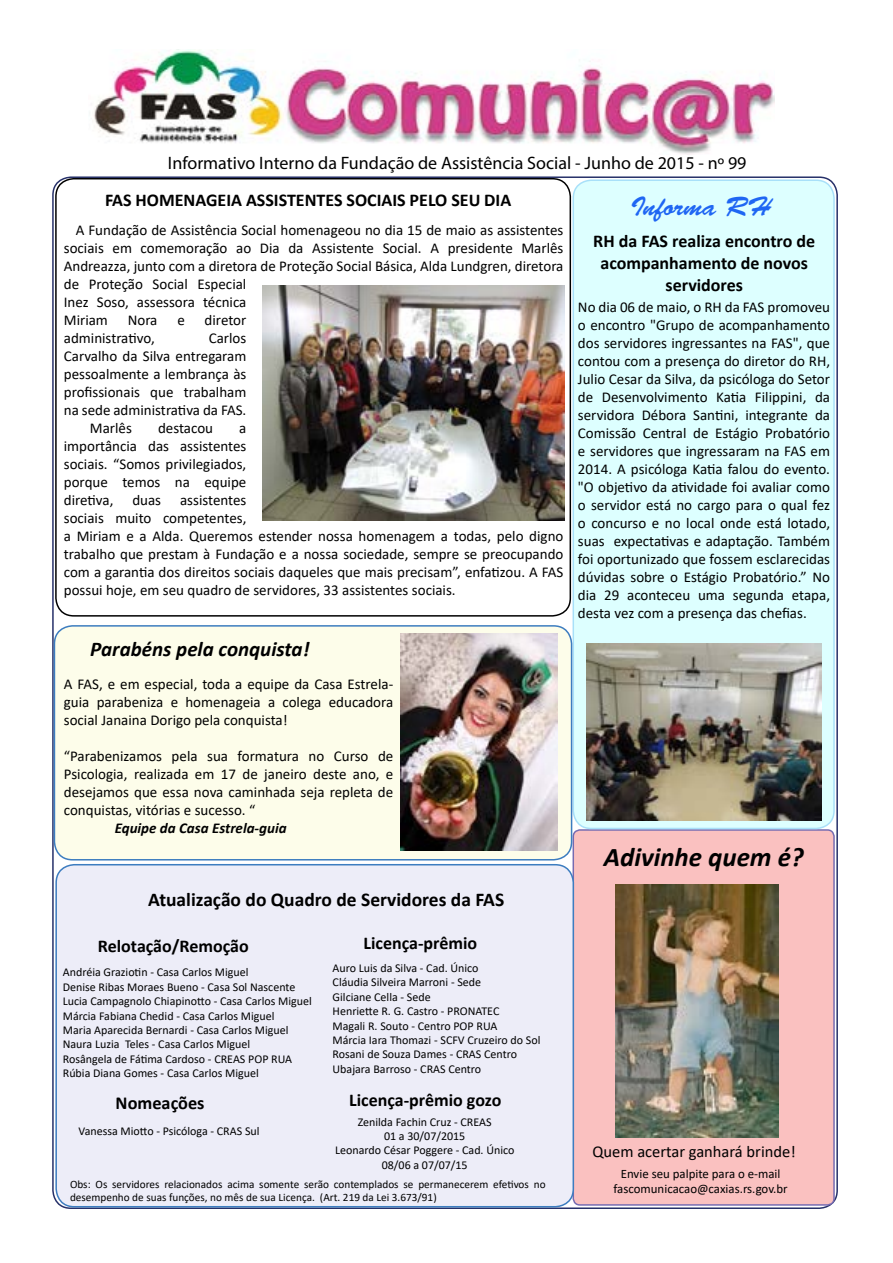
<style>
.page{position:relative;width:893px;height:1263px;background:#fff}
.page>*{position:absolute;margin:0;border:0;box-sizing:border-box;transform-origin:0 0}
.t1{font:italic 700 27px "Calibri";color:#000}
.t2{font:26.85px "Brush Script Std";color:#1f66f3}
.t3{font:italic 700 21px "Calibri";color:#000}
.t4{font:700 19.5px "Calibri";color:#000}
.t5{font:700 18.3px "Calibri";color:#000}
.t6{font:700 18px/21.6px "Calibri";color:#000;text-align:center}
.t7{font:18px "Myriad Pro";color:#000}
.t8{font:16.5px "Calibri";color:#000}
.t9{font:15px/18px "Calibri";color:#000;text-align:justify}
.t10{font:italic 700 15px "Calibri";color:#000}
.t11{font:12.9px/15.5px "Calibri";color:#000;text-align:center}
.t12{font:12px/14.4px "Calibri";color:#000}
.t13{font:11.25px/13.5px "Calibri";color:#000}
</style>
<div class="page">
<div style="left:573px;top:830px;width:261px;height:375px;background:#fac1c0;border-radius:7px"></div>
<div style="left:573px;top:829px;width:262px;height:377px;border:1px solid #756bb1;border-radius:7px"></div>
<div style="left:55px;top:178px;width:516px;height:439px;border:2px solid #000;border-radius:18px"></div>
<div style="left:56px;top:865px;width:517px;height:342px;background:#ededf8;border-radius:18px"></div>
<div style="left:55px;top:864px;width:519px;height:343px;border:2px solid #3d7dc0;border-radius:18px"></div>
<img style="left:93px;top:49px;width:681px;height:105px">
<img style="left:615px;top:885px;width:164px;height:253px">
<img style="left:262px;top:286px;width:302px;height:234px">
<div style="left:573px;top:180px;width:261px;height:648px;background:#dff;border-radius:18px"></div>
<div style="left:573px;top:179px;width:262px;height:650px;border:2px solid #a8e0f9;border-radius:18px"></div>
<div style="left:54px;top:626px;width:518px;height:234px;background:#fdfdea;border-radius:18px"></div>
<div style="left:54px;top:625px;width:518px;height:235px;border:2px solid #3d7dc0;border-radius:18px"></div>
<img style="left:401px;top:633px;width:156px;height:218px">
<img style="left:586px;top:644px;width:236px;height:176px">
<p class="t7" style="left:168px;top:152px;width:580px">Informativo Interno da Fundação de Assistência Social - Junho de 2015 - nº 99</p>
<p class="t6" style="left:105px;top:189px;width:408px">FAS HOMENAGEIA ASSISTENTES SOCIAIS PELO SEU DIA</p>
<p class="t9" style="left:64px;top:220px;width:501px;text-align:left;text-indent:12px">A Fundação de Assistência Social homenageou no dia 15 de maio as assistentes sociais em comemoração ao Dia da Assistente Social. A presidente Marlês Andreazza, junto com a diretora de Proteção Social Básica, Alda Lundgren, diretora de Proteção Social Especial<br>Inez Soso, assessora técnica<br>Miriam</p>
<p class="t9" style="left:128px;top:310px;width:31px">Nora</p>
<p class="t9" style="left:177px;top:310px;width:9px">e</p>
<p class="t9" style="left:205px;top:310px;width:43px">diretor</p>
<p class="t9" style="left:64px;top:328px;width:92px">administrativo,</p>
<p class="t9" style="left:209px;top:328px;width:39px">Carlos</p>
<p class="t9" style="left:64px;top:346px;width:184px">Carvalho da Silva entregaram</p>
<p class="t9" style="left:64px;top:364px;width:184px">pessoalmente a lembrança às</p>
<p class="t9" style="left:64px;top:382px;width:184px">profissionais que trabalham</p>
<p class="t9" style="left:64px;top:400px;width:184px">na sede administrativa da FAS.</p>
<p class="t9" style="left:90px;top:418px;width:44px">Marlês</p>
<p class="t9" style="left:158px;top:418px;width:57px">destacou</p>
<p class="t9" style="left:64px;top:418px;width:184px;text-indent:175px">a importância das assistentes sociais. “Somos privilegiados, porque temos na equipe diretiva,</p>
<p class="t9" style="left:132px;top:490px;width:30px">duas</p>
<p class="t9" style="left:64px;top:490px;width:501px;text-align:left;text-indent:116px">assistentes<br>sociais muito competentes,<br>a Miriam e a Alda. Queremos estender nossa homenagem a todas, pelo digno trabalho que prestam à Fundação e a nossa sociedade, sempre se preocupando com a garantia dos direitos sociais daqueles que mais precisam”, enfatizou. A FAS possui hoje, em seu quadro de servidores, 33 assistentes sociais.</p>
<h3 class="t3" style="left:90px;top:634px;width:221px">Parabéns pela conquista!</h3>
<p class="t9" style="left:64px;top:674px;width:331px">A FAS, e em especial, toda a equipe da Casa Estrela&shy;guia parabeniza e homenageia a colega educadora social Janaina Dorigo pela conquista!</p>
<p class="t9" style="left:64px;top:746px;width:331px">“Parabenizamos pela sua formatura no Curso de Psicologia, realizada em 17 de janeiro deste ano, e desejamos que essa nova caminhada seja repleta de conquistas, vitórias e sucesso. “</p>
<p class="t10" style="left:115px;top:817px;width:173px">Equipe da Casa Estrela-guia</p>
<h3 class="t4" style="left:148px;top:885px;width:358px">Atualização do Quadro de Servidores da FAS</h3>
<p class="t6" style="left:363px;top:932px;width:115px">Licença-prêmio</p>
<p class="t6" style="left:98px;top:935px;width:152px">Relotação/Remoção</p>
<p class="t12" style="left:63px;top:965px;width:251px">Andréia Graziotin - Casa Carlos Miguel<br>Denise Ribas Moraes Bueno - Casa Sol Nascente Lucia Campagnolo Chiapinotto - Casa Carlos Miguel Márcia Fabiana Chedid - Casa Carlos Miguel<br>Maria Aparecida Bernardi - Casa Carlos Miguel Naura Luzia Teles - Casa Carlos Miguel<br>Rosângela de Fátima Cardoso - CREAS POP RUA Rúbia Diana Gomes - Casa Carlos Miguel</p>
<p class="t12" style="left:333px;top:960px;width:209px">Auro Luis da Silva - Cad. Único<br>Cláudia Silveira Marroni - Sede<br>Gilciane Cella - Sede<br>Henriette R. G. Castro - PRONATEC<br>Magali R. Souto - Centro POP RUA<br>Márcia Iara Thomazi - SCFV Cruzeiro do Sol<br>Rosani de Souza Dames - CRAS Centro<br>Ubajara Barroso - CRAS Centro</p>
<p class="t5" style="left:116px;top:1090px;width:90px">Nomeações</p>
<p class="t12" style="left:79px;top:1123px;width:183px">Vanessa Miotto - Psicóloga - CRAS Sul</p>
<p class="t6" style="left:349px;top:1089px;width:154px">Licença-prêmio gozo</p>
<p class="t12" style="left:335px;top:1114px;width:181px;text-align:center">Zenilda Fachin Cruz - CREAS<br>01 a 30/07/2015<br>Leonardo César Poggere - Cad. Único<br>08/06 a 07/07/15</p>
<p class="t13" style="left:70px;top:1177px;width:477px">Obs: Os servidores relacionados acima somente serão contemplados se permanecerem efetivos no desempenho de suas funções, no mês de sua Licença. (Art. 219 da Lei 3.673/91)</p>
<h2 class="t2" style="left:630px;top:191px;width:142px">Informa RH</h2>
<p class="t6" style="left:593px;top:230px;width:223px">RH da FAS realiza encontro de acompanhamento de novos servidores</p>
<p class="t9" style="left:578px;top:298px;width:254px">No dia 06 de maio, o RH da FAS promoveu o encontro "Grupo de acompanhamento dos servidores ingressantes na FAS", que contou com a presença do diretor do RH, Julio Cesar da Silva, da psicóloga do Setor de Desenvolvimento Katia Filippini, da servidora Débora Santini, integrante da Comissão Central de Estágio Probatório e servidores que ingressaram na FAS em 2014. A psicóloga Katia falou do evento. "O objetivo da atividade foi avaliar como o servidor está no cargo para o qual fez o concurso e no local onde está lotado, suas expectativas e adaptação. Também foi oportunizado que fossem esclarecidas dúvidas sobre o Estágio Probatório.” No dia 29 aconteceu uma segunda etapa, desta vez com a presença das chefias.</p>
<h1 class="t1" style="left:604px;top:838px;width:201px">Adivinhe quem é?</h1>
<p class="t8" style="left:592px;top:1140px;width:205px">Quem acertar ganhará brinde!</p>
<p class="t11" style="left:614px;top:1166px;width:176px">Envie seu palpite para o e-mail fascomunicacao@caxias.rs.gov.br</p>
</div>
